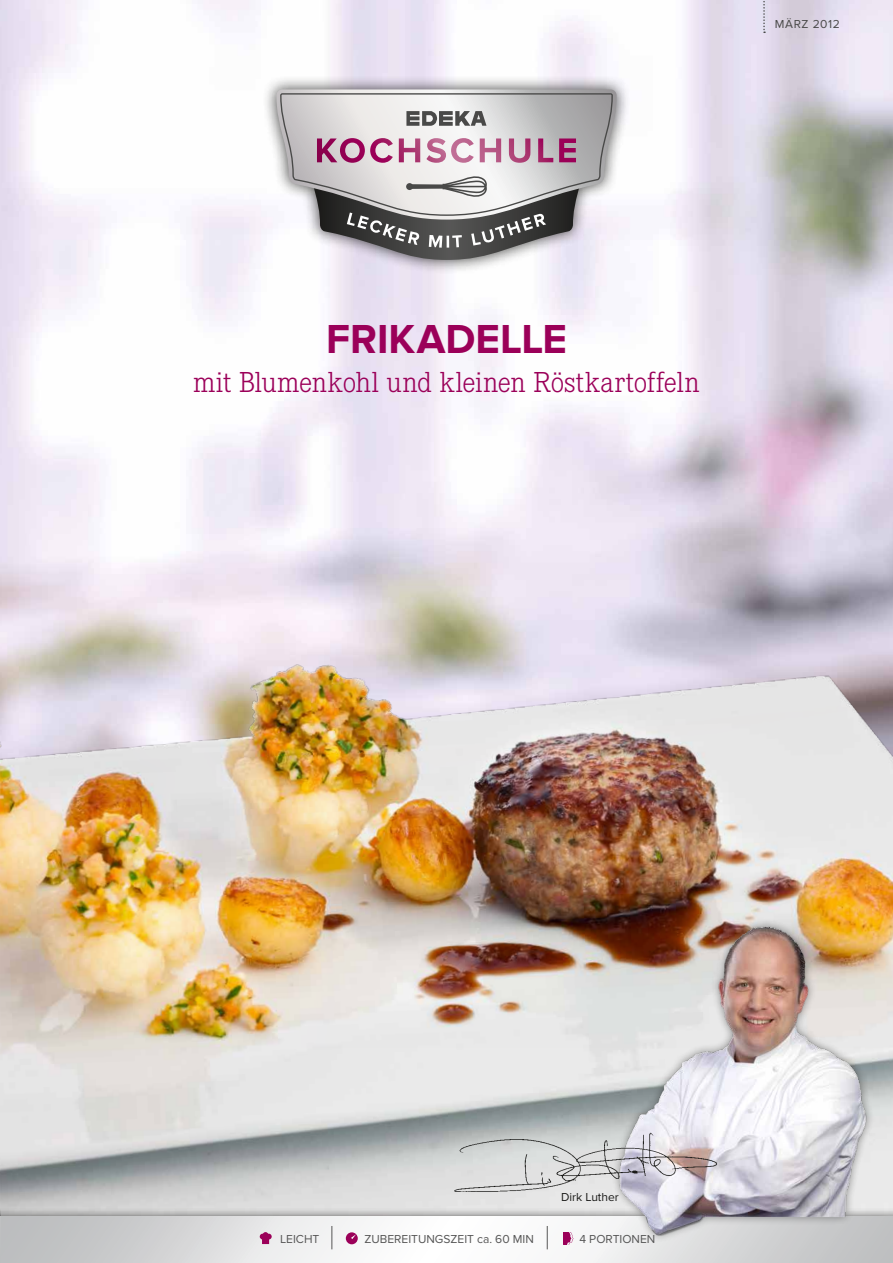
<style>
.page{position:relative;width:893px;height:1263px;background:#fff}
.page>*{position:absolute;margin:0;border:0;box-sizing:border-box;transform-origin:0 0}
.t1{font:700 42px "Proxima Nova";color:#9b0059}
.t2{font:300 30px "Corporate E";letter-spacing:-.01em;color:#9b0059}
.t3{font:12px "Proxima Nova";color:#565656}
.t4{font:12px "Proxima Nova";color:#1a1a18}
.t5{font:12px "Proxima Nova";letter-spacing:.045em;color:#494948}
</style>
<div class="page">
<img style="left:0;top:0;width:893px;height:618px">
<img style="left:0;top:618px;width:893px;height:590px">
<div style="left:0;top:1208px;width:893px;height:55px;background:#1a1a18;opacity:.7"></div>
<svg style="left:1px;top:1217px;width:892px;height:46px"></svg>
<div style="left:263px;top:76px;width:367px;height:198px;background:#1a1a18;opacity:.8"></div>
<svg style="left:276px;top:89px;width:341px;height:171px"></svg>
<svg style="left:763px;top:0;width:2px;height:33px"></svg>
<div style="left:612px;top:918px;width:263px;height:325px;background:#1a1a18;opacity:.5"></div>
<img style="left:610px;top:906px;width:270px;height:330px">
<img style="left:451px;top:1128px;width:270px;height:69px">
<hr style="left:0;top:1208px;width:1px;height:55px;background:#1a1a18;opacity:.7">
<hr style="left:0;top:1217px;width:1px;height:46px;background:#bdbfc0">
<svg style="left:547px;top:1226px;width:1px;height:23px"></svg>
<svg style="left:563px;top:1232px;width:10px;height:12px"></svg>
<svg style="left:346px;top:1232px;width:12px;height:12px"></svg>
<svg style="left:260px;top:1232px;width:12px;height:12px"></svg>
<svg style="left:331px;top:1226px;width:1px;height:23px"></svg>
<p class="t5" style="left:775px;top:17px;width:66px">MÄRZ 2012</p>
<h1 class="t1" style="left:326px;top:315px;width:242px">FRIKADELLE</h1>
<h2 class="t2" style="left:193px;top:366px;width:508px">mit Blumenkohl und kleinen Röstkartoffeln</h2>
<p class="t4" style="left:561px;top:1190px;width:59px">DIRK LUTHER</p>
<p class="t3" style="left:280px;top:1232px;width:41px">LEICHT</p>
<p class="t3" style="left:364px;top:1232px;width:9px">ZUBE</p>
<p class="t3" style="left:394px;top:1232px;width:16px">REITUNGS</p>
<p class="t3" style="left:451px;top:1232px;width:85px">ZEIT CA. 60 MIN</p>
<p class="t3" style="left:579px;top:1232px;width:77px">4 PORTIONEN</p>
</div>
